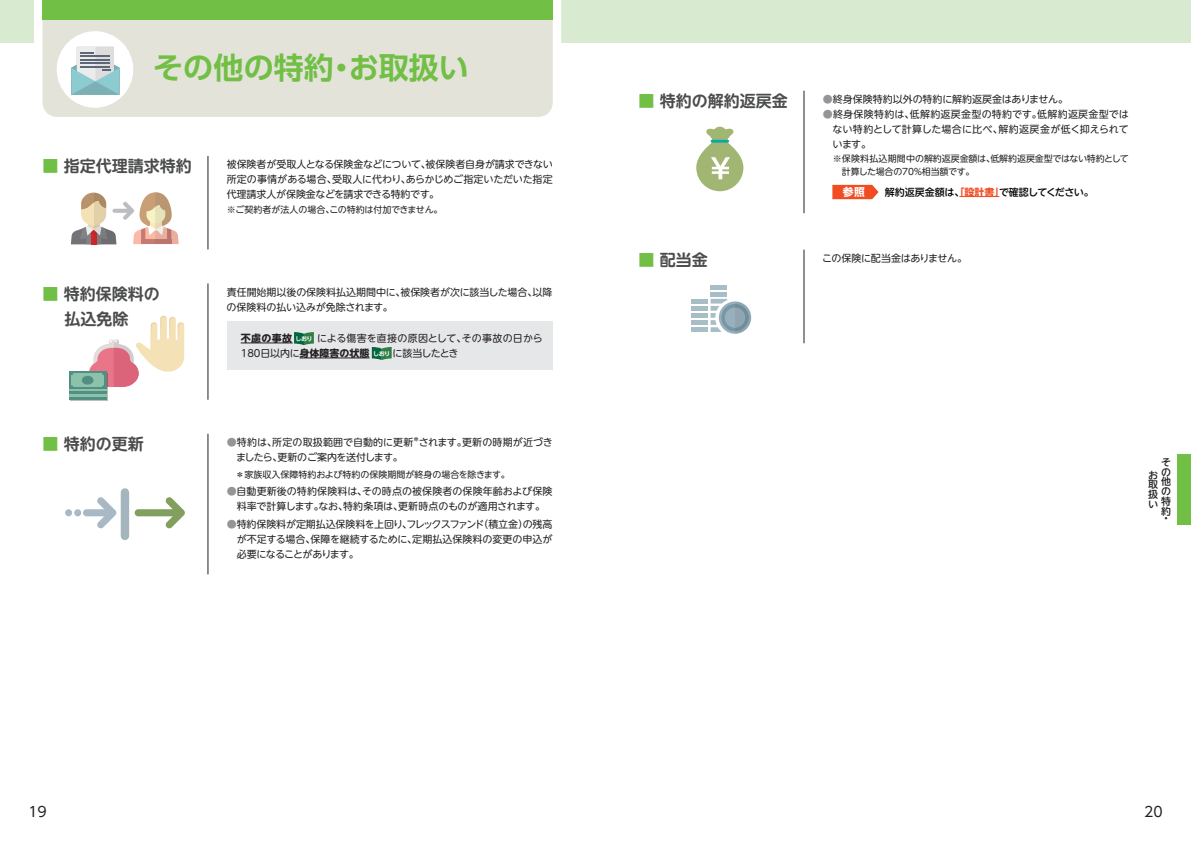
<style>
.page{position:relative;width:1191px;height:842px;background:#fff}
.page>*{position:absolute;margin:0;border:0;box-sizing:border-box;transform-origin:0 0}
.t1{font:700 30px "UD Shin Go Pro De";letter-spacing:.005em;color:#71bf44}
.t2{font:700 16px/25px "UD Shin M Go Pro De";color:#4b4c4d;text-align:center}
.t3{font:14px "UD Shin Go Pro";color:#231f20}
.t4{font:700 10.8px "UD Shin Go Pro";color:#fff}
.t5{font:10px/15px "UD Shin M Go Pro";letter-spacing:-.005em;color:#231f20;text-align:justify}
.t6{font:500 10px "UD Shin M Go Pro";letter-spacing:-.02em;color:#030303}
.t7{font:10px "UD Shin M Go Pro";letter-spacing:-.025em;color:#231f20}
.t8{font:500 10px/9.7px "UD Shin M Go Pro";color:#231f20;text-align:justify}
.t9{font:9px/13.5px "UD Shin M Go Pro";letter-spacing:-.01em;color:#231f20}
.t10{font:700 6px "UD Shin Go Pro De";letter-spacing:-.08em;color:#fff}
.s1{color:#71bf44}
.s2{font-weight:700}
.s3{color:#939598}
.s4{font-weight:700;color:#f04d22}
</style>
<div class="page">
<div style="left:1176px;top:454px;width:15px;height:71px;background:#71bf44"></div>
<div style="left:0;top:0;width:1191px;height:43px;background:#d8ebd0"></div>
<div style="left:34px;top:0;width:527px;height:117px;background:#e3e3d9"></div>
<div style="left:57px;top:31px;width:76px;height:77px;background:#fff;border-radius:50%"></div>
<svg style="left:71px;top:47px;width:48px;height:48px;background:#acc7cb"></svg>
<div style="left:43px;top:0;width:510px;height:20px;background:#71bf44"></div>
<svg style="left:832px;top:185px;width:46px;height:14px"></svg>
<hr style="left:959px;top:196px;width:40px;height:1px;background:#f04d22">
<hr style="left:804px;top:91px;width:1px;height:122px;background:#231f20">
<svg style="left:696px;top:127px;width:47px;height:64px"></svg>
<hr style="left:804px;top:250px;width:1px;height:93px;background:#231f20">
<hr style="left:208px;top:434px;width:1px;height:140px;background:#231f20">
<svg style="left:83px;top:497px;width:33px;height:31px"></svg>
<svg style="left:135px;top:497px;width:50px;height:31px"></svg>
<div style="left:121px;top:492px;width:8px;height:44px;background:#a5b5be"></div>
<div style="left:74px;top:509px;width:7px;height:7px;background:#a8b9c5;border-radius:50%"></div>
<div style="left:65px;top:509px;width:7px;height:7px;background:#a8b9c5;border-radius:50%"></div>
<hr style="left:208px;top:283px;width:1px;height:117px;background:#231f20">
<div style="left:227px;top:321px;width:325px;height:48px;background:#e6e7e9"></div>
<hr style="left:241px;top:343px;width:52px;height:1px;background:#231f20">
<hr style="left:300px;top:358px;width:69px;height:1px;background:#231f20">
<svg style="left:294px;top:332px;width:20px;height:13px"></svg>
<svg style="left:372px;top:347px;width:20px;height:13px"></svg>
<hr style="left:70px;top:390px;width:38px;height:3px;background:#231f20">
<hr style="left:70px;top:393px;width:38px;height:3px;background:#231f20">
<hr style="left:70px;top:396px;width:38px;height:2px;background:#231f20">
<hr style="left:70px;top:398px;width:38px;height:3px;background:#231f20">
<svg style="left:69px;top:371px;width:20px;height:18px"></svg>
<div style="left:71px;top:374px;width:33px;height:13px;background:#8bc2a9"></div>
<div style="left:82px;top:376px;width:12px;height:9px;background:#528f82;border-radius:50%"></div>
<svg style="left:69px;top:372px;width:6px;height:5px"></svg>
<svg style="left:69px;top:385px;width:6px;height:4px"></svg>
<svg style="left:89px;top:316px;width:95px;height:74px"></svg>
<hr style="left:69px;top:389px;width:37px;height:3px;background:#8bc2a9">
<hr style="left:69px;top:392px;width:37px;height:2px;background:#528f82">
<hr style="left:69px;top:394px;width:37px;height:3px;background:#8bc2a9">
<hr style="left:69px;top:397px;width:37px;height:2px;background:#528f82">
<svg style="left:71px;top:192px;width:108px;height:52px"></svg>
<hr style="left:208px;top:156px;width:1px;height:93px;background:#231f20">
<hr style="left:710px;top:285px;width:17px;height:4px;background:#a8bec7">
<hr style="left:710px;top:292px;width:17px;height:4px;background:#a8bec7">
<div style="left:691px;top:299px;width:17px;height:5px;background:#a8bec7"></div>
<div style="left:691px;top:306px;width:17px;height:5px;background:#a8bec7"></div>
<svg style="left:710px;top:299px;width:41px;height:35px"></svg>
<div style="left:691px;top:320px;width:17px;height:5px;background:#a8bec7"></div>
<div style="left:691px;top:327px;width:17px;height:5px;background:#a8bec7"></div>
<div style="left:691px;top:313px;width:17px;height:5px;background:#a8bec7"></div>
<h1 class="t1" style="left:153px;top:44px;width:317px">その他の特約・お取扱い</h1>
<h2 class="t2" style="left:43px;top:153px;width:151px"><span class="s1">■</span> 指定代理請求特約</h2>
<p class="t5" style="left:227px;top:156px;width:327px">被保険者が受取人となる保険金などについて、被保険者自身が請求できない所定の事情がある場合、受取人に代わり、あらかじめご指定いただいた指定代理請求人が保険金などを請求できる特約です。</p>
<p class="t9" style="left:227px;top:202px;width:217px">※ご契約者が法人の場合、この特約は付加できません。</p>
<h2 class="t2" style="left:43px;top:280px;width:119px"><span class="s1">■</span> 特約保険料の払込免除</h2>
<p class="t5" style="left:227px;top:284px;width:327px">責任開始期以後の保険料払込期間中に、被保険者が次に該当した場合、以降の保険料の払い込みが免除されます。</p>
<p class="t5" style="left:241px;top:330px;width:303px"><span class="s2">不慮の事故</span>　　 による傷害を直接の原因として、その事故の日から<br>180日以内に<span class="s2">身体障害の状態</span>　　 に該当したとき</p>
<p class="t10" style="left:295px;top:334px;width:19px">しおり</p>
<p class="t10" style="left:373px;top:349px;width:19px">しおり</p>
<h2 class="t2" style="left:43px;top:431px;width:103px"><span class="s1">■</span> 特約の更新</h2>
<p class="t5" style="left:236px;top:434px;width:318px;text-indent:-9px"><span class="s3">●</span>特約は、所定の取扱範囲で自動的に更新<sup>＊</sup>されます。更新の時期が近づきましたら、更新のご案内を送付します。</p>
<p class="t9" style="left:236px;top:467px;width:276px">＊家族収入保障特約および特約の保険期間が終身の場合を除きます。</p>
<p class="t5" style="left:227px;top:483px;width:327px;text-align:center"><span class="s3">●</span>自動更新後の特約保険料は、その時点の被保険者の保険年齢および保険料率で計算します。なお、特約条項は、更新時点のものが適用されます。</p>
<p class="t5" style="left:237px;top:516px;width:317px;text-indent:-10px"><span class="s3">●</span>特約保険料が定期払込保険料を上回り、フレックスファンド（積立金）の残高が不足する場合、保障を継続するために、定期払込保険料の変更の申込が必要になることがあります。</p>
<h2 class="t2" style="left:638px;top:88px;width:151px"><span class="s1">■</span> 特約の解約返戻金</h2>
<p class="t5" style="left:822px;top:91px;width:247px"><span class="s3">●</span>終身保険特約以外の特約に解約返戻金はありません。</p>
<p class="t5" style="left:832px;top:106px;width:298px;text-indent:-10px"><span class="s3">●</span>終身保険特約は、低解約返戻金型の特約です。低解約返戻金型ではない特約として計算した場合に比べ、解約返戻金が低く抑えられています。</p>
<p class="t9" style="left:841px;top:151px;width:288px;text-indent:-9px">※保険料払込期間中の解約返戻金額は、低解約返戻金型ではない特約として計算した場合の70％相当額です。</p>
<p class="t4" style="left:843px;top:183px;width:23px">参照</p>
<p class="t6" style="left:884px;top:184px;width:211px">解約返戻金額は、<span class="s4">「設計書」</span>で確認してください。</p>
<h2 class="t2" style="left:638px;top:246px;width:71px"><span class="s1">■</span> 配当金</h2>
<p class="t7" style="left:822px;top:250px;width:146px">この保険に配当金はありません。</p>
<p class="t8" style="left:1161px;top:457px;width:11px">その他の特約</p>
<p class="t8" style="left:1161px;top:513px;width:8px">・</p>
<p class="t8" style="left:1148px;top:469px;width:11px">お取扱い</p>
<h3 class="t3" style="left:28px;top:800px;width:20px">19</h3>
<h3 class="t3" style="left:1144px;top:800px;width:20px">20</h3>
</div>
